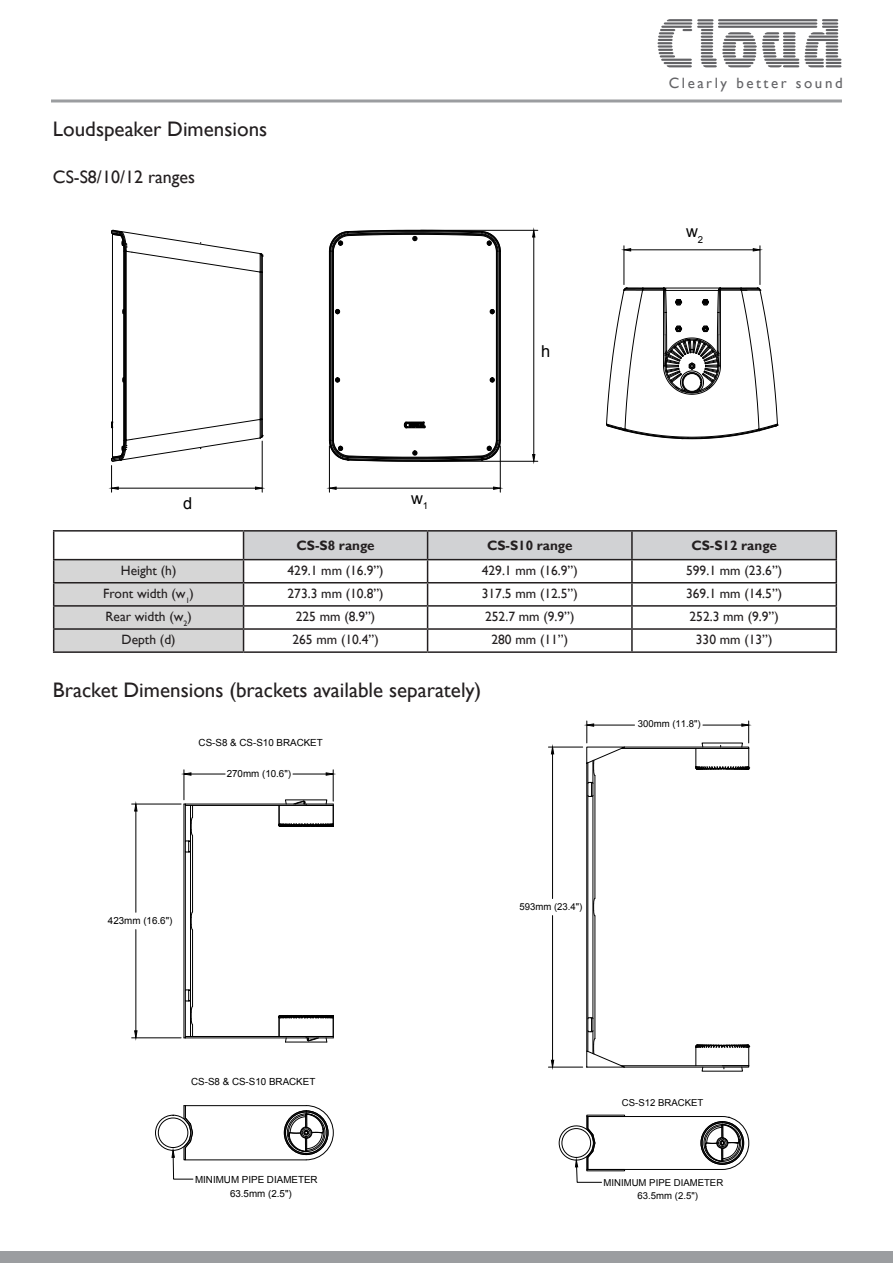
<style>
.page{position:relative;width:893px;height:1263px;background:#fff}
.page>*{position:absolute;margin:0;border:0;box-sizing:border-box;transform-origin:0 0}
.Sub_Heading{font:21px "Gill Sans";color:#231f20}
.Sub_Heading_2_-_Tech_Spec{font:18px "Gill Sans";color:#231f20}
.t1{font:16.35px "Arial";color:#000}
.t2{font:15px "Gill Sans";letter-spacing:.17em;color:#636366}
.Normal{font:13.5px "Gill Sans";color:#231f20}
.Table_Headers{font:700 13.5px "Gill Sans";color:#231f20}
.t3{font:9.75px/14px "Arial";color:#000}
.t4{font:9.6px/13.6px "Arial";color:#000}
</style>
<div class="page">
<div style="left:0;top:1252px;width:893px;height:11px;background:#9b9da0"></div>
<hr style="left:51px;top:99px;width:791px;height:3px;background:#9b9da0">
<hr style="left:718px;top:19px;width:99px;height:2px;background:#636366">
<hr style="left:718px;top:22px;width:99px;height:3px;background:#636366">
<hr style="left:718px;top:26px;width:99px;height:2px;background:#636366">
<hr style="left:743px;top:45px;width:14px;height:3px;background:#636366">
<svg style="left:657px;top:19px;width:99px;height:48px"></svg>
<svg style="left:762px;top:19px;width:79px;height:48px"></svg>
<svg style="left:329px;top:230px;width:172px;height:232px"></svg>
<svg style="left:606px;top:287px;width:172px;height:152px"></svg>
<hr style="left:329px;top:446px;width:1px;height:46px;background:#000">
<hr style="left:500px;top:446px;width:1px;height:46px;background:#000">
<hr style="left:336px;top:488px;width:158px;height:1px;background:#000">
<svg style="left:329px;top:486px;width:8px;height:4px"></svg>
<svg style="left:493px;top:486px;width:8px;height:4px"></svg>
<svg style="left:111px;top:229px;width:152px;height:263px"></svg>
<hr style="left:624px;top:246px;width:1px;height:39px;background:#000">
<hr style="left:760px;top:246px;width:1px;height:39px;background:#000">
<hr style="left:631px;top:250px;width:122px;height:1px;background:#000">
<svg style="left:623px;top:248px;width:8px;height:4px"></svg>
<svg style="left:752px;top:248px;width:9px;height:4px"></svg>
<hr style="left:421px;top:230px;width:117px;height:1px;background:#000">
<hr style="left:420px;top:461px;width:118px;height:1px;background:#000">
<hr style="left:533px;top:237px;width:1px;height:217px;background:#000">
<svg style="left:532px;top:230px;width:4px;height:8px"></svg>
<svg style="left:532px;top:454px;width:4px;height:8px"></svg>
<hr style="left:53px;top:530px;width:191px;height:2px;background:#231f20">
<hr style="left:244px;top:530px;width:184px;height:2px;background:#231f20">
<hr style="left:428px;top:530px;width:204px;height:2px;background:#231f20">
<hr style="left:632px;top:530px;width:205px;height:2px;background:#231f20">
<hr style="left:53px;top:651px;width:191px;height:2px;background:#231f20">
<hr style="left:244px;top:651px;width:184px;height:2px;background:#231f20">
<hr style="left:428px;top:651px;width:204px;height:2px;background:#231f20">
<hr style="left:632px;top:651px;width:205px;height:2px;background:#231f20">
<svg style="left:53px;top:531px;width:784px;height:121px"></svg>
<hr style="left:586px;top:763px;width:1px;height:288px;background:#000">
<hr style="left:593px;top:761px;width:1px;height:292px;background:#000">
<hr style="left:595px;top:916px;width:1px;height:123px;background:#000">
<svg style="left:593px;top:898px;width:2px;height:18px"></svg>
<hr style="left:595px;top:775px;width:1px;height:123px;background:#000">
<svg style="left:587px;top:782px;width:6px;height:15px"></svg>
<svg style="left:587px;top:1017px;width:6px;height:15px"></svg>
<hr style="left:588px;top:763px;width:1px;height:288px;background:#000">
<svg style="left:586px;top:1038px;width:164px;height:34px"></svg>
<hr style="left:548px;top:1067px;width:35px;height:1px;background:#000">
<hr style="left:548px;top:747px;width:35px;height:1px;background:#000">
<hr style="left:552px;top:915px;width:1px;height:145px;background:#000">
<hr style="left:552px;top:754px;width:1px;height:144px;background:#000">
<svg style="left:551px;top:1059px;width:3px;height:9px"></svg>
<svg style="left:551px;top:746px;width:3px;height:9px"></svg>
<svg style="left:586px;top:721px;width:164px;height:55px"></svg>
<svg style="left:559px;top:1116px;width:190px;height:67px"></svg>
<svg style="left:183px;top:799px;width:151px;height:244px"></svg>
<div style="left:158px;top:1118px;width:30px;height:30px;border:1px solid #000;border-radius:50%"></div>
<div style="left:155px;top:1115px;width:36px;height:35px;border:1px solid #000;border-radius:50%"></div>
<hr style="left:132px;top:804px;width:49px;height:1px;background:#000">
<hr style="left:132px;top:1037px;width:49px;height:1px;background:#000">
<hr style="left:136px;top:811px;width:1px;height:101px;background:#000">
<hr style="left:136px;top:929px;width:1px;height:102px;background:#000">
<svg style="left:134px;top:803px;width:4px;height:9px"></svg>
<svg style="left:134px;top:1030px;width:4px;height:8px"></svg>
<hr style="left:184px;top:770px;width:1px;height:30px;background:#000">
<hr style="left:333px;top:770px;width:1px;height:31px;background:#000">
<hr style="left:191px;top:774px;width:34px;height:1px;background:#000">
<hr style="left:293px;top:774px;width:33px;height:1px;background:#000">
<svg style="left:183px;top:772px;width:9px;height:4px"></svg>
<svg style="left:325px;top:772px;width:9px;height:4px"></svg>
<svg style="left:171px;top:1105px;width:163px;height:75px"></svg>
<p class="Sub_Heading" style="left:53px;top:117px;width:216px">Loudspeaker Dimensions</p>
<p class="Sub_Heading_2_-_Tech_Spec" style="left:53px;top:166px;width:144px">CS-S8/10/12 ranges</p>
<p class="t1" style="left:183px;top:493px;width:11px">d</p>
<p class="t1" style="left:411px;top:487px;width:19px">w<sub>1</sub></p>
<p class="t1" style="left:541px;top:340px;width:11px">h</p>
<p class="t2" style="left:669px;top:74px;width:175px">Clearly better sound</p>
<p class="t1" style="left:686px;top:221px;width:19px">w<sub>2</sub></p>
<p class="Table_Headers" style="left:297px;top:537px;width:80px">CS-S8 range</p>
<p class="Table_Headers" style="left:487px;top:537px;width:87px">CS-S10 range</p>
<p class="Table_Headers" style="left:691px;top:537px;width:87px">CS-S12 range</p>
<p class="Normal" style="left:121px;top:563px;width:57px">Height (h)</p>
<p class="Normal" style="left:288px;top:563px;width:97px">429.1 mm (16.9”)</p>
<p class="Normal" style="left:482px;top:563px;width:97px">429.1 mm (16.9”)</p>
<p class="Normal" style="left:686px;top:563px;width:97px">599.1 mm (23.6”)</p>
<p class="Normal" style="left:103px;top:586px;width:92px">Front width (w<sub>1</sub>)</p>
<p class="Normal" style="left:288px;top:586px;width:97px">273.3 mm (10.8”)</p>
<p class="Normal" style="left:482px;top:586px;width:97px">317.5 mm (12.5”)</p>
<p class="Normal" style="left:686px;top:586px;width:97px">369.1 mm (14.5”)</p>
<p class="Normal" style="left:105px;top:609px;width:88px">Rear width (w<sub>2</sub>)</p>
<p class="Normal" style="left:296px;top:609px;width:81px">225 mm (8.9”)</p>
<p class="Normal" style="left:485px;top:609px;width:91px">252.7 mm (9.9”)</p>
<p class="Normal" style="left:689px;top:609px;width:91px">252.3 mm (9.9”)</p>
<p class="Normal" style="left:122px;top:632px;width:55px">Depth (d)</p>
<p class="Normal" style="left:292px;top:632px;width:88px">265 mm (10.4”)</p>
<p class="Normal" style="left:491px;top:632px;width:78px">280 mm (11”)</p>
<p class="Normal" style="left:696px;top:632px;width:78px">330 mm (13”)</p>
<p class="Sub_Heading" style="left:53px;top:678px;width:430px">Bracket Dimensions (brackets available separately)</p>
<p class="t3" style="left:199px;top:736px;width:126px">CS-S8 &amp; CS-S10 BRACKET</p>
<p class="t3" style="left:227px;top:766px;width:66px">270mm (10.6")</p>
<p class="t3" style="left:108px;top:914px;width:66px">423mm (16.6")</p>
<p class="t3" style="left:191px;top:1075px;width:126px">CS-S8 &amp; CS-S10 BRACKET</p>
<p class="t3" style="left:230px;top:1172px;width:89px;text-indent:-35px">MINIMUM PIPE DIAMETER<br>63.5mm (2.5")</p>
<p class="t4" style="left:638px;top:717px;width:64px">300mm (11.8")</p>
<p class="t4" style="left:519px;top:900px;width:64px">593mm (23.4")</p>
<p class="t4" style="left:622px;top:1096px;width:83px">CS-S12 BRACKET</p>
<p class="t4" style="left:638px;top:1175px;width:87px;text-indent:-34px">MINIMUM PIPE DIAMETER<br>63.5mm (2.5")</p>
</div>
